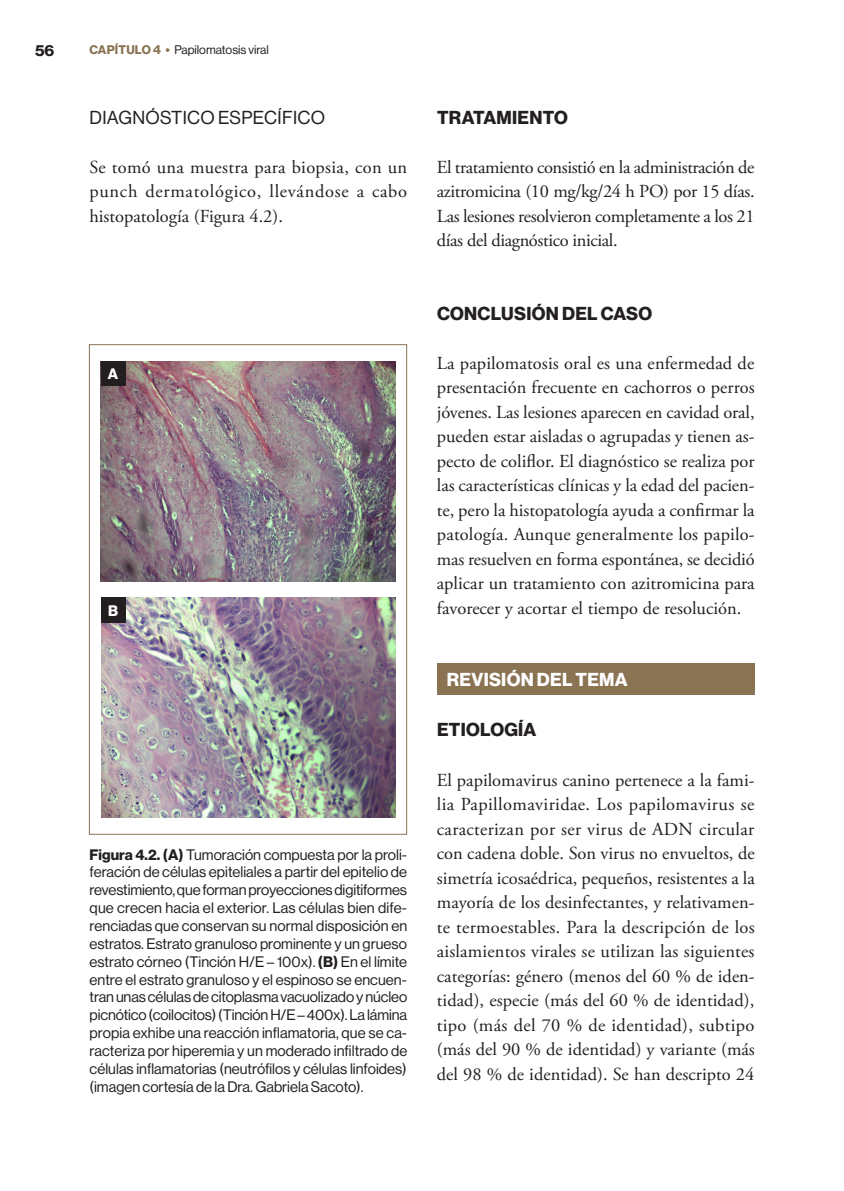
<style>
.page{position:relative;width:844px;height:1191px;background:#fff}
.page>*{position:absolute;margin:0;border:0;box-sizing:border-box;transform-origin:0 0}
.Párrafo_primero{font:18.38px/24.5px "Adobe Garamond Pro";color:#231f20;text-align:justify}
._1_Titol{font:18.38px "N Haas Grotesk DS Pro 75 Bd";letter-spacing:.015em;color:#231f20}
._2_SubTitol_2{font:18.38px "N Haas Grotesk DS Pro 55 Rg";letter-spacing:.015em;color:#231f20}
._0_Titol_-_Caso_o_discusión{font:18.38px "N Haas Grotesk DS Pro 75 Bd";letter-spacing:.015em;color:#fff}
.t1{font:15.75px "N Haas Grotesk DS Pro 75 Bd";color:#231f20}
.t2{font:14.88px/17.8px "N Haas Grotesk DS Pro 55 Rg";color:#231f20;text-align:justify}
.t3{font:14.88px "N Haas Grotesk DS Pro 75 Bd";color:#fff}
.t4{font:12.25px "N Haas Grotesk DS Pro 55 Rg";color:#231f20}
.s1{font-family:"N Haas Grotesk DS Pro 75 Bd";color:#897353}
.s2{font-family:"N Haas Grotesk DS Pro 75 Bd"}
</style>
<div class="page">
<div style="left:437px;top:663px;width:317px;height:32px;background:#897353"></div>
<div style="left:89px;top:344px;width:318px;height:490px;border:1px solid #897353"></div>
<img style="left:101px;top:361px;width:294px;height:220px">
<img style="left:101px;top:597px;width:294px;height:221px">
<div style="left:101px;top:361px;width:24px;height:25px;background:#231f20"></div>
<div style="left:101px;top:597px;width:24px;height:26px;background:#231f20"></div>
<p class="t1" style="left:35px;top:41px;width:21px">56</p>
<p class="t4" style="left:89px;top:43px;width:181px"><span class="s1">CAPÍTULO 4 •</span> Papilomatosis viral</p>
<p class="_2_SubTitol_2" style="left:89px;top:107px;width:237px">DIAGNÓSTICO ESPECÍFICO</p>
<p class="Párrafo_primero" style="left:89px;top:155px;width:319px">Se tomó una muestra para biopsia, con un punch dermatológico, llevándose a cabo histopatología (Figura 4.2).</p>
<p class="t3" style="left:108px;top:365px;width:12px">A</p>
<p class="t3" style="left:108px;top:602px;width:11px">B</p>
<p class="t2" style="left:90px;top:845px;width:319px"><span class="s2">Figura 4.2. (A)</span> Tumoración compuesta por la proli&shy;feración de células epiteliales a partir del epitelio de revestimiento, que forman proyecciones digitiformes que crecen hacia el exterior. Las células bien dife&shy;renciadas que conservan su normal disposición en estratos. Estrato granuloso prominente y un grueso estrato córneo (Tinción H/E – 100x). <span class="s2">(B)</span> En el límite entre el estrato granuloso y el espinoso se encuen&shy;tran unas células de citoplasma vacuolizado y núcleo picnótico (coilocitos) (Tinción H/E – 400x). La lámina propia exhibe una reacción inflamatoria, que se ca&shy;racteriza por hiperemia y un moderado infiltrado de células inflamatorias (neutrófilos y células linfoides) (imagen cortesía de la Dra. Gabriela Sacoto).</p>
<p class="_1_Titol" style="left:437px;top:107px;width:132px">TRATAMIENTO</p>
<p class="Párrafo_primero" style="left:437px;top:155px;width:319px">El tratamiento consistió en la administración de azitromicina (10 mg/kg/24 h PO) por 15 días.<br>Las lesiones resolvieron completamente a los 21 días del diagnóstico inicial.</p>
<p class="_1_Titol" style="left:437px;top:303px;width:217px">CONCLUSIÓN DEL CASO</p>
<p class="Párrafo_primero" style="left:437px;top:351px;width:319px">La papilomatosis oral es una enfermedad de presentación frecuente en cachorros o perros jóvenes. Las lesiones aparecen en cavidad oral, pueden estar aisladas o agrupadas y tienen as&shy;pecto de coliflor. El diagnóstico se realiza por las características clínicas y la edad del pacien&shy;te, pero la histopatología ayuda a confirmar la patología. Aunque generalmente los papilo&shy;mas resuelven en forma espontánea, se decidió aplicar un tratamiento con azitromicina para favorecer y acortar el tiempo de resolución.</p>
<p class="_0_Titol_-_Caso_o_discusión" style="left:447px;top:669px;width:182px">REVISIÓN DEL TEMA</p>
<p class="_1_Titol" style="left:437px;top:719px;width:101px">ETIOLOGÍA</p>
<p class="Párrafo_primero" style="left:437px;top:768px;width:319px">El papilomavirus canino pertenece a la fami&shy;lia Papillomaviridae. Los papilomavirus se caracterizan por ser virus de ADN circular con cadena doble. Son virus no envueltos, de simetría icosaédrica, pequeños, resistentes a la mayoría de los desinfectantes, y relativamen&shy;te termoestables. Para la descripción de los aislamientos virales se utilizan las siguientes categorías: género (menos del 60 % de iden&shy;tidad), especie (más del 60 % de identidad), tipo (más del 70 % de identidad), subtipo (más del 90 % de identidad) y variante (más del 98 % de identidad). Se han descripto 24</p>
</div>
